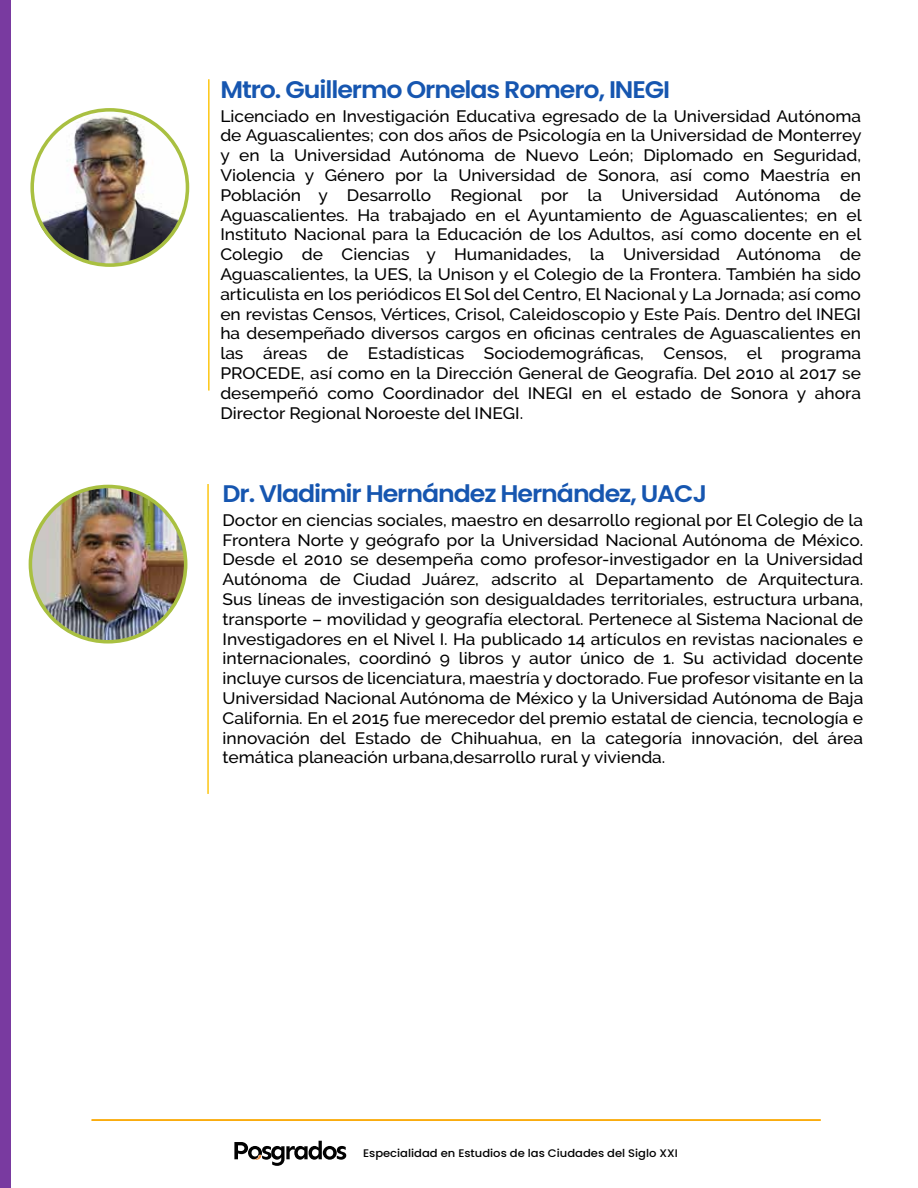
<style>
.page{position:relative;width:918px;height:1188px;background:#fff}
.page>*{position:absolute;margin:0;border:0;box-sizing:border-box;transform-origin:0 0}
.t1{font:600 24px "Poppins";letter-spacing:-.04em;color:#1656b0;scale:1.05 1}
.t2{font:500 16.5px/19.8px "Raleway";color:#000;text-align:justify;scale:1.05 1}
.t3{font:500 10.95px "Poppins";color:#020202;scale:1.05 1}
</style>
<div class="page">
<hr style="left:208px;top:79px;width:2px;height:312px;background:#fdc613">
<div style="left:0;top:0;width:11px;height:1188px;background:#793aa0"></div>
<hr style="left:207px;top:484px;width:2px;height:310px;background:#fdc613">
<img style="left:29px;top:485px;width:158px;height:159px">
<img style="left:30px;top:108px;width:159px;height:159px">
<hr style="left:92px;top:1119px;width:729px;height:2px;background:#faaa08">
<svg style="left:234px;top:1141px;width:112px;height:25px"></svg>
<h1 class="t1" style="left:220px;top:76px;width:430px">Mtro. Guillermo Ornelas Romero, INEGI</h1>
<p class="t2" style="left:220px;top:106px;width:612px">Licenciado en Investigación Educativa egresado de la Universidad Autónoma de Aguascalientes; con dos años de Psicología en la Universidad de Monterrey y en la Universidad Autónoma de Nuevo León; Diplomado en Seguridad, Violencia y Género por la Universidad de Sonora, así como Maestría en Población y Desarrollo Regional por la Universidad Autónoma de Aguascalientes. Ha trabajado en el Ayuntamiento de Aguascalientes; en el Instituto Nacional para la Educación de los Adultos, así como docente en el Colegio de Ciencias y Humanidades, la Universidad Autónoma de Aguascalientes, la UES, la Unison y el Colegio de la Frontera. También ha sido articulista en los periódicos El Sol del Centro, El Nacional y La Jornada; así como en revistas Censos, Vértices, Crisol, Caleidoscopio y Este País. Dentro del INEGI ha desempeñado diversos cargos en oficinas centrales de Aguascalientes en las áreas de Estadísticas Sociodemográficas, Censos, el programa PROCEDE, así como en la Dirección General de Geografía. Del 2010 al 2017 se desempeñó como Coordinador del INEGI en el estado de Sonora y ahora Director Regional Noroeste del INEGI.</p>
<h1 class="t1" style="left:223px;top:480px;width:463px">Dr. Vladimir Hernández Hernández, UACJ</h1>
<p class="t2" style="left:223px;top:510px;width:612px">Doctor en ciencias sociales, maestro en desarrollo regional por El Colegio de la Frontera Norte y geógrafo por la Universidad Nacional Autónoma de México.<br>Desde el 2010 se desempeña como profesor-investigador en la Universidad Autónoma de Ciudad Juárez, adscrito al Departamento de Arquitectura.<br>Sus líneas de investigación son desigualdades territoriales, estructura urbana, transporte – movilidad y geografía electoral. Pertenece al Sistema Nacional de Investigadores en el Nivel I. Ha publicado 14 artículos en revistas nacionales e internacionales, coordinó 9 libros y autor único de 1. Su actividad docente incluye cursos de licenciatura, maestría y doctorado. Fue profesor visitante en la Universidad Nacional Autónoma de México y la Universidad Autónoma de Baja California. En el 2015 fue merecedor del premio estatal de ciencia, tecnología e innovación del Estado de Chihuahua, en la categoría innovación, del área temática planeación urbana,desarrollo rural y vivienda.</p>
<p class="t3" style="left:363px;top:1146px;width:301px">Especialidad en Estudios de las Ciudades del Siglo XXI</p>
</div>
